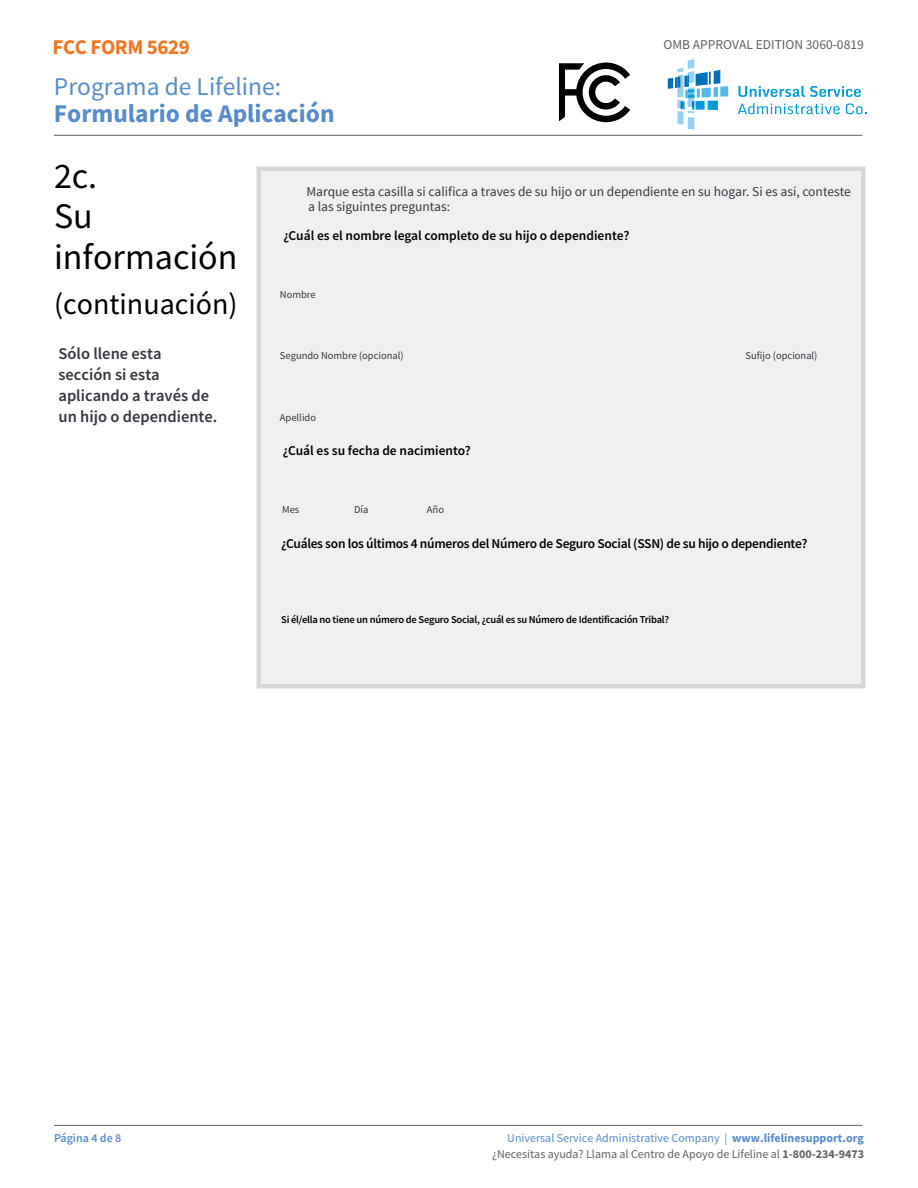
<style>
.page{position:relative;width:918px;height:1188px;background:#fff}
.page>*{position:absolute;margin:0;border:0;box-sizing:border-box;transform-origin:0 0}
.t1{font:36px/41px "Source Sans Pro";color:#000}
.t2{font:30px "Source Sans Pro";color:#000}
.t3{font:700 25.5px "Source Sans Pro";color:#578bc9}
.t4{font:25.5px "Source Sans Pro";color:#578bc9}
.t5{font:700 21px "Source Sans Pro";letter-spacing:-.02em;color:#f37520}
.t6{font:600 16.5px/21px "Source Sans Pro";color:#333740}
.t7{font:13.5px/15px "Source Sans Pro";color:#343741}
.t8{font:600 13.5px "Source Sans Pro";letter-spacing:-.02em;color:#000}
.t9{font:600 13.5px "Source Sans Pro";color:#000}
.t10{font:13.5px "Source Sans Pro";color:#616162}
.t11{font:12px/16.5px "Source Sans Pro";color:#616162;text-align:right}
.t12{font:600 12px "Source Sans Pro";color:#578bc9}
.t13{font:600 10.5px "Source Sans Pro";letter-spacing:-.02em;color:#000}
.t14{font:10.5px "Source Sans Pro";color:#343741}
.s1{color:#578bc9}
.s2{font-weight:700;color:#578bc9}
.s3{font-weight:700}
</style>
<div class="page">
<hr style="left:54px;top:135px;width:808px;height:1px;background:#616162">
<hr style="left:54px;top:1125px;width:808px;height:1px;background:#616162">
<svg style="left:559px;top:63px;width:71px;height:59px"></svg>
<svg style="left:738px;top:86px;width:123px;height:11px"></svg>
<svg style="left:738px;top:103px;width:102px;height:11px"></svg>
<svg style="left:846px;top:103px;width:21px;height:11px"></svg>
<svg style="left:668px;top:59px;width:60px;height:71px"></svg>
<div style="left:256px;top:166px;width:610px;height:522px;background:#eff0ef;border:4px solid #d5d7d9"></div>
<p class="t10" style="left:664px;top:36px;width:202px">OMB APPROVAL EDITION 3060-0819</p>
<h3 class="t5" style="left:52px;top:33px;width:139px">FCC FORM 5629</h3>
<h3 class="t4" style="left:54px;top:70px;width:229px">Programa de Lifeline:</h3>
<h3 class="t3" style="left:54px;top:96px;width:282px">Formulario de Aplicación</h3>
<h1 class="t1" style="left:54px;top:155px;width:185px">2c.<br>Su información</h1>
<h2 class="t2" style="left:54px;top:284px;width:185px">(continuación)</h2>
<p class="t7" style="left:306px;top:184px;width:546px">Marque esta casilla si califica a traves de su hijo or un dependiente en su hogar. Si es así, conteste a las siguintes preguntas:</p>
<p class="t9" style="left:283px;top:227px;width:347px">¿Cuál es el nombre legal completo de su hijo o dependiente?</p>
<p class="t14" style="left:280px;top:288px;width:37px">Nombre</p>
<h3 class="t6" style="left:58px;top:342px;width:160px">Sólo llene esta sección si esta aplicando a través de un hijo o dependiente.</h3>
<p class="t14" style="left:280px;top:349px;width:125px">Segundo Nombre (opcional)</p>
<p class="t14" style="left:745px;top:349px;width:74px">Sufijo (opcional)</p>
<p class="t14" style="left:280px;top:411px;width:38px">Apellido</p>
<p class="t9" style="left:283px;top:442px;width:189px">¿Cuál es su fecha de nacimiento?</p>
<p class="t14" style="left:282px;top:503px;width:19px">Mes</p>
<p class="t14" style="left:354px;top:503px;width:16px">Día</p>
<p class="t14" style="left:427px;top:503px;width:19px">Año</p>
<p class="t8" style="left:281px;top:535px;width:528px">¿Cuáles son los últimos 4 números del Número de Seguro Social (SSN) de su hijo o dependiente?</p>
<p class="t13" style="left:281px;top:613px;width:390px">Si él/ella no tiene un número de Seguro Social, ¿cuál es su Número de Identificación Tribal?</p>
<p class="t12" style="left:54px;top:1130px;width:69px">Página 4 de 8</p>
<p class="t11" style="left:492px;top:1130px;width:374px"><span class="s1">Universal Service Administrative Company |</span> <span class="s2">www.lifelinesupport.org </span>¿Necesitas ayuda? Llama al Centro de Apoyo de Lifeline al <span class="s3">1-800-234-9473</span></p>
</div>
